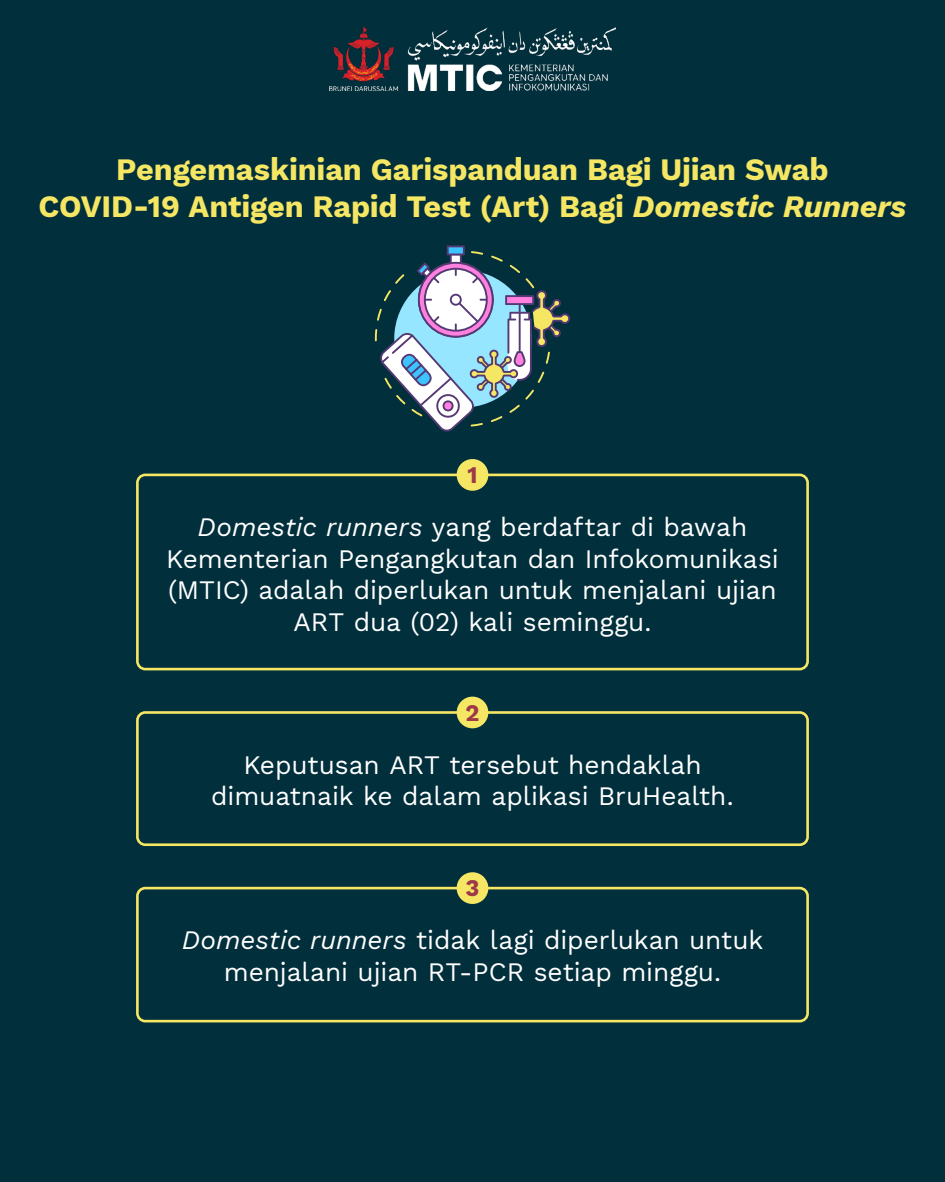
<style>
.page{position:relative;width:945px;height:1182px;background:#fff}
.page>*{position:absolute;margin:0;border:0;box-sizing:border-box;transform-origin:0 0}
.t1{font:700 30.62px/36.8px "Work Sans";letter-spacing:-.005em;color:#f5e663;text-align:center}
.t2{font:26.25px/31.5px "Work Sans";color:#fff;text-align:center}
.t3{font:700 23.45px "Work Sans";color:#9c3848}
.s1{font-style:italic}
</style>
<div class="page">
<div style="left:0;top:0;width:945px;height:1181px;background:#012f3c"></div>
<div style="left:136px;top:473px;width:673px;height:197px;border:3px solid #f5e663;border-radius:8px"></div>
<div style="left:457px;top:459px;width:31px;height:31px;background:#f5e663;border-radius:50%"></div>
<div style="left:136px;top:711px;width:673px;height:135px;border:3px solid #f5e663;border-radius:8px"></div>
<div style="left:457px;top:696px;width:31px;height:32px;background:#f5e663;border-radius:50%"></div>
<div style="left:136px;top:886px;width:673px;height:136px;border:3px solid #f5e663;border-radius:8px"></div>
<div style="left:457px;top:872px;width:31px;height:31px;background:#f5e663;border-radius:50%"></div>
<svg style="left:375px;top:245px;width:195px;height:186px"></svg>
<img style="left:330px;top:28px;width:285px;height:62px">
<p class="t1" style="left:38px;top:150px;width:870px">Pengemaskinian Garispanduan Bagi Ujian Swab<br>COVID-19 Antigen Rapid Test (Art) Bagi <span class="s1">Domestic Runners</span></p>
<p class="t3" style="left:467px;top:457px;width:12px">1</p>
<p class="t2" style="left:166px;top:510px;width:614px"><span class="s1">Domestic runners</span> yang berdaftar di bawah Kementerian Pengangkutan dan Infokomunikasi (MTIC) adalah diperlukan untuk menjalani ujian ART dua (02) kali seminggu.</p>
<p class="t3" style="left:466px;top:694px;width:15px">2</p>
<p class="t2" style="left:211px;top:748px;width:524px">Keputusan ART tersebut hendaklah dimuatnaik ke dalam aplikasi BruHealth.</p>
<p class="t3" style="left:466px;top:870px;width:15px">3</p>
<p class="t2" style="left:182px;top:923px;width:583px"><span class="s1">Domestic runners</span> tidak lagi diperlukan untuk menjalani ujian RT-PCR setiap minggu.</p>
</div>
